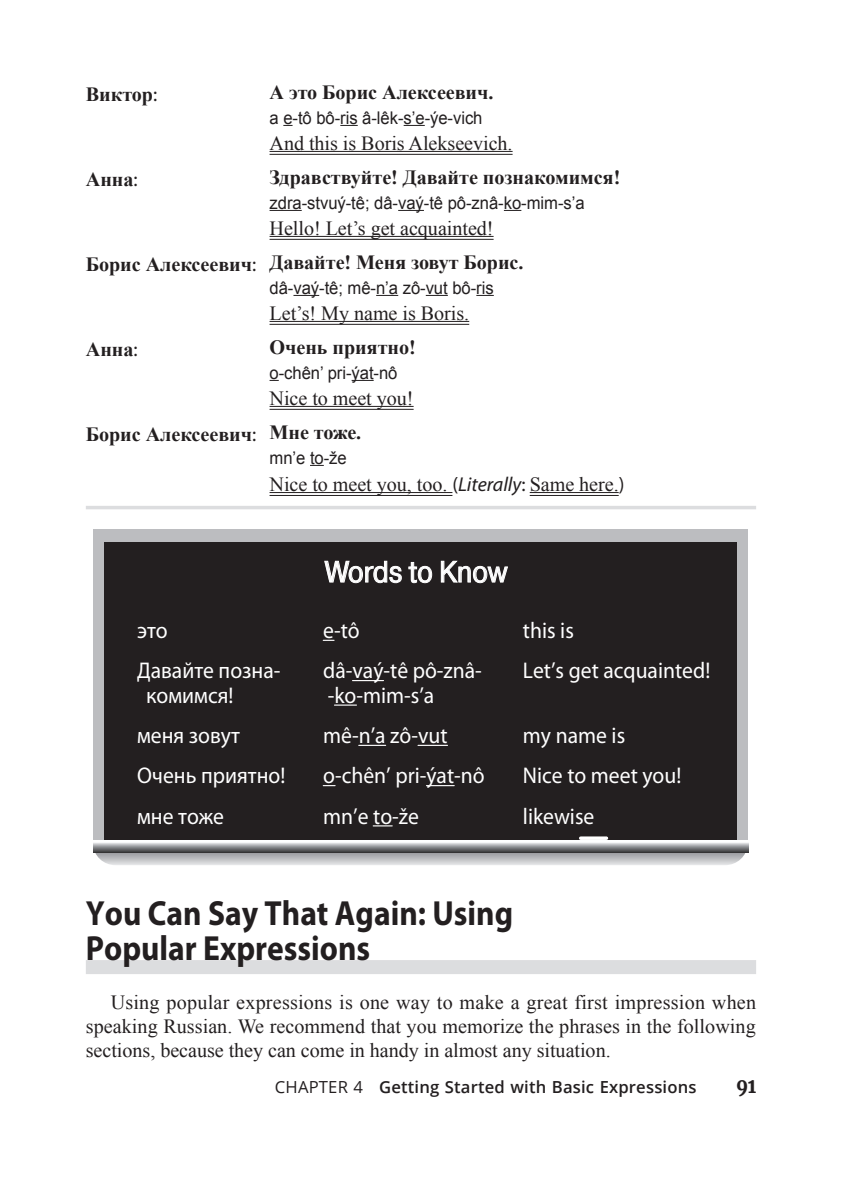
<style>
.page{position:relative;width:842px;height:1179px;background:#fff}
.page>*{position:absolute;margin:0;border:0;box-sizing:border-box;transform-origin:0 0}
.t1{font:700 35px/35px "Myriad Pro";color:#231f20;scale:.9 1}
.t2{font:29.75px "Pragmatica C";color:#fff;scale:.9 1}
.t3{font:22.75px/40.2px "Myriad Pro";color:#fff;scale:.95 1}
.t4{font:700 20.3px "Merriweather";color:#231f20;scale:.91 1}
.t5{font:20.12px/24.2px "Times New Roman";letter-spacing:-.005em;color:#231f20;text-align:justify}
.t6{font:700 20.12px/34.6px "Times New Roman";color:#231f20}
.t7{font:17.5px "Arial";letter-spacing:-.005em;color:#231f20;scale:.95 1}
.t8{font:600 16.62px "Open Sans";letter-spacing:.01em;color:#231f20}
.s1{font-family:"Myriad Pro";font-weight:400}
.s2{font-weight:400}
.s3{font-family:"Myriad Pro"}
.s4{font-family:"Myriad Pro";font-style:italic}
</style>
<div class="page">
<hr style="left:86px;top:506px;width:669px;height:3px;background:#dcdddf">
<div style="left:86px;top:960px;width:669px;height:14px;background:#dcdddf"></div>
<svg style="left:340px;top:125px;width:17px;height:1px"></svg>
<svg style="left:403px;top:125px;width:21px;height:1px"></svg>
<hr style="left:269px;top:151px;width:243px;height:1px;background:#231f20">
<hr style="left:269px;top:154px;width:243px;height:1px;background:#231f20">
<hr style="left:269px;top:210px;width:32px;height:1px;background:#231f20">
<svg style="left:398px;top:210px;width:26px;height:1px"></svg>
<svg style="left:503px;top:210px;width:18px;height:1px"></svg>
<hr style="left:269px;top:236px;width:224px;height:1px;background:#231f20">
<hr style="left:269px;top:239px;width:224px;height:1px;background:#231f20">
<svg style="left:293px;top:295px;width:26px;height:1px"></svg>
<svg style="left:376px;top:295px;width:22px;height:1px"></svg>
<svg style="left:425px;top:295px;width:22px;height:1px"></svg>
<svg style="left:476px;top:295px;width:17px;height:1px"></svg>
<hr style="left:269px;top:321px;width:200px;height:1px;background:#231f20">
<hr style="left:269px;top:324px;width:200px;height:1px;background:#231f20">
<svg style="left:351px;top:380px;width:22px;height:1px"></svg>
<hr style="left:269px;top:406px;width:144px;height:1px;background:#231f20">
<hr style="left:269px;top:409px;width:144px;height:1px;background:#231f20">
<svg style="left:310px;top:465px;width:14px;height:1px"></svg>
<hr style="left:269px;top:492px;width:183px;height:1px;background:#231f20">
<hr style="left:269px;top:495px;width:183px;height:1px;background:#231f20">
<hr style="left:529px;top:492px;width:89px;height:1px;background:#231f20">
<hr style="left:529px;top:495px;width:89px;height:1px;background:#231f20">
<svg style="left:93px;top:852px;width:654px;height:13px;background:#b5b6b9"></svg>
<div style="left:93px;top:530px;width:655px;height:322px;background:#bcbdc0"></div>
<div style="left:104px;top:542px;width:632px;height:299px;background:#231f20"></div>
<svg style="left:93px;top:840px;width:655px;height:12px"></svg>
<svg style="left:580px;top:836px;width:26px;height:4px"></svg>
<svg style="left:324px;top:560px;width:78px;height:23px"></svg>
<svg style="left:408px;top:562px;width:24px;height:21px"></svg>
<svg style="left:440px;top:560px;width:68px;height:23px"></svg>
<hr style="left:352px;top:680px;width:31px;height:1px;background:#fff">
<svg style="left:334px;top:704px;width:22px;height:1px"></svg>
<svg style="left:358px;top:745px;width:27px;height:1px"></svg>
<svg style="left:418px;top:745px;width:29px;height:1px"></svg>
<svg style="left:323px;top:785px;width:12px;height:1px"></svg>
<svg style="left:426px;top:785px;width:28px;height:1px"></svg>
<svg style="left:373px;top:825px;width:19px;height:1px"></svg>
<p class="t6" style="left:86px;top:76px;width:73px">Виктор<span class="s1">:</span></p>
<p class="t6" style="left:269px;top:75px;width:225px">А это Борис Алексеевич.</p>
<p class="t7" style="left:269px;top:106px;width:226px">a e-tô bô-ris â-lêk-s’e-ýe-vich</p>
<p class="t5" style="left:269px;top:131px;width:244px">And this is Boris Alekseevich.</p>
<p class="t6" style="left:86px;top:161px;width:53px">Анна<span class="s1">:</span></p>
<p class="t6" style="left:269px;top:160px;width:352px">Здрaвствуйте! Давайте познакомимся!</p>
<p class="t7" style="left:269px;top:191px;width:333px">zdra-stvuý-tê; dâ-vaý-tê pô-znâ-ko-mim-s’a</p>
<p class="t6" style="left:86px;top:210px;width:439px;text-indent:184px"><span class="s2">Hello! Let’s get acquainted!<br></span>Борис Алексеевич<span class="s1">:</span> Давайте! Меня зовут Борис.</p>
<p class="t7" style="left:269px;top:276px;width:237px">dâ-vaý-tê; mê-n’a zô-vut bô-ris</p>
<p class="t5" style="left:269px;top:301px;width:201px">Let’s! My name is Boris.</p>
<p class="t6" style="left:86px;top:331px;width:53px">Анна<span class="s1">:</span></p>
<p class="t6" style="left:269px;top:330px;width:148px">Очень приятно!</p>
<p class="t7" style="left:269px;top:361px;width:136px">o-chên’ pri-ýat-nô</p>
<p class="t6" style="left:86px;top:379px;width:329px;line-height:36.1px;text-indent:184px"><span class="s2">Nice to meet you!<br></span>Борис Алексеевич<span class="s1">:</span> Мне тоже.</p>
<p class="t7" style="left:269px;top:446px;width:83px">mn’e to-že</p>
<p class="t5" style="left:269px;top:472px;width:356px">Nice to meet you, too. <span class="s3">(</span><span class="s4">Literally</span><span class="s3">:</span> Same here.<span class="s3">)</span></p>
<p class="t3" style="left:137px;top:610px;width:152px">это<br>Давайте позна-</p>
<p class="t3" style="left:137px;top:674px;width:157px;text-indent:9px">комимся! меня зовут<br>Очень приятно! мне тоже</p>
<h2 class="t2" style="left:326px;top:555px;width:203px">Words to Know</h2>
<p class="t3" style="left:323px;top:610px;width:168px">e-tô<br>dâ-vaý-tê pô-znâ-</p>
<p class="t3" style="left:323px;top:674px;width:171px">-ko-mim-s’a mê-n’a zô-vut o-chên’ pri-ýat-nô mn’e to-že</p>
<p class="t3" style="left:522px;top:610px;width:199px">this is<br>Let’s get acquainted!</p>
<p class="t3" style="left:522px;top:715px;width:168px">my name is<br>Nice to meet you! likewise</p>
<h1 class="t1" style="left:86px;top:894px;width:476px">You Can Say That Again: Using<br>Popular Expressions</h1>
<p class="t5" style="left:86px;top:990px;width:671px;text-indent:25px">Using popular expressions is one way to make a great first impression when speaking Russian. We recommend that you memorize the phrases in the following sections, because they can come in handy in almost any situation.</p>
<p class="t8" style="left:275px;top:1075px;width:423px"><span class="s2">CHAPTER 4</span> Getting Started with Basic Expressions</p>
<p class="t4" style="left:735px;top:1073px;width:24px">91</p>
</div>
